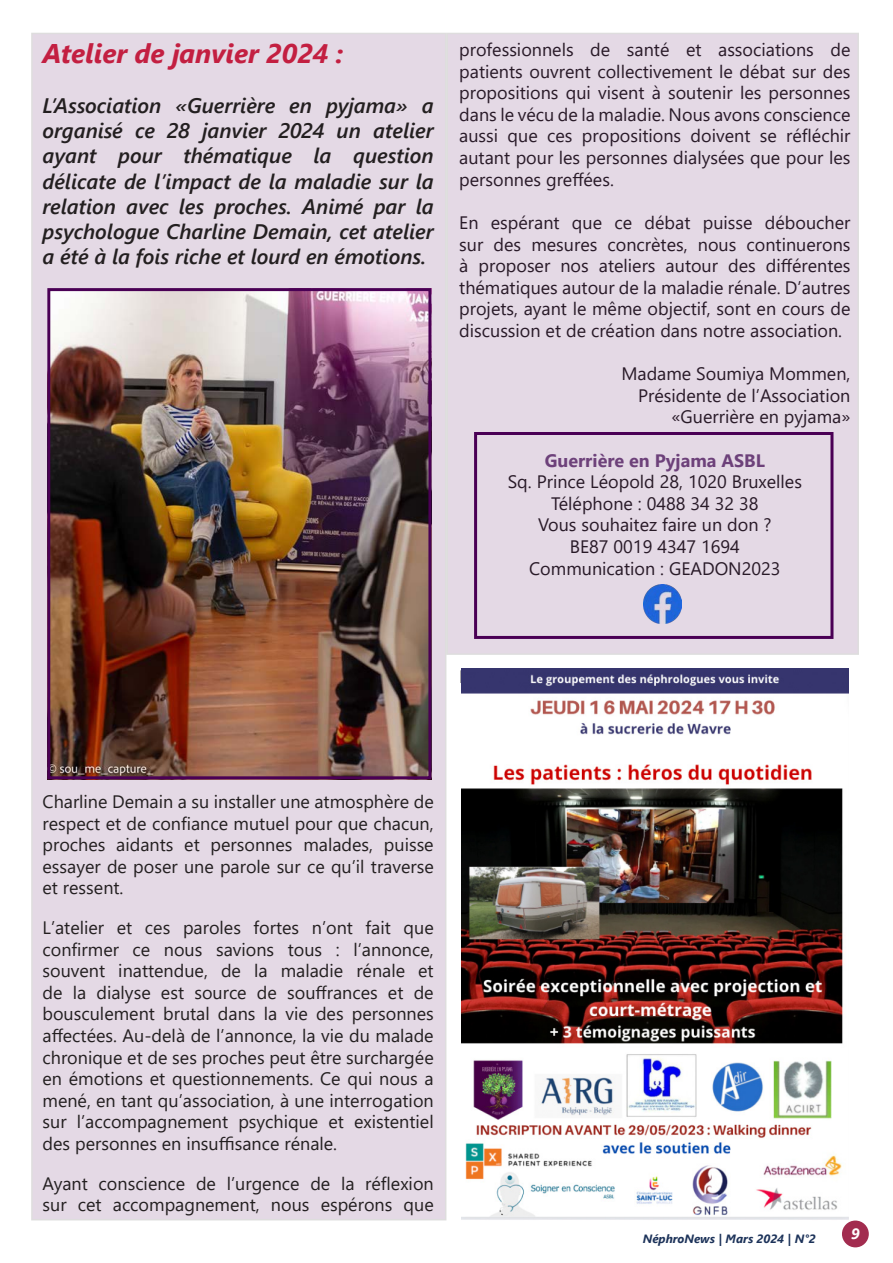
<style>
.page{position:relative;width:893px;height:1263px;background:#fff}
.page>*{position:absolute;margin:0;border:0;box-sizing:border-box;transform-origin:0 0}
.t1{font:italic 700 27px "Segoe UI";color:#c31f41}
.t2{font:italic 600 21px/25.2px "Segoe UI";color:#231f20;text-align:justify}
.t3{font:18px/21.6px "Segoe UI";color:#231f20;text-align:justify}
.t4{font:700 18px "Segoe UI";color:#744d81}
.t5{font:italic 700 15px "Segoe UI";color:#fff}
.t6{font:italic 700 12px "Segoe UI";color:#1d335a}
</style>
<div class="page">
<div style="left:32px;top:33px;width:414px;height:1187px;background:#e4d9e5"></div>
<img style="left:51px;top:292px;width:376px;height:483px">
<div style="left:842px;top:1220px;width:27px;height:27px;background:#a22c4f;border-radius:50%"></div>
<img style="left:461px;top:668px;width:387px;height:552px">
<div style="left:447px;top:33px;width:411px;height:621px;background:#e4d9e5"></div>
<div style="left:47px;top:288px;width:384px;height:491px;border:3px solid #4a0055"></div>
<p class="t1" style="left:43px;top:28px;width:302px">Atelier de janvier 2024 :</p>
<p class="t2" style="left:43px;top:90px;width:393px">L’Association «Guerrière en pyjama» a organisé ce 28 janvier 2024 un atelier ayant pour thématique la question délicate de l’impact de la maladie sur la relation avec les proches. Animé par la psychologue Charline Demain, cet atelier a été à la fois riche et lourd en émotions.</p>
<p class="t3" style="left:459px;top:37px;width:393px">professionnels de santé et associations de patients ouvrent collectivement le débat sur des propositions qui visent à soutenir les personnes dans le vécu de la maladie. Nous avons conscience aussi que ces propositions doivent se réfléchir autant pour les personnes dialysées que pour les personnes greffées.</p>
<p class="t3" style="left:459px;top:210px;width:393px">En espérant que ce débat puisse déboucher sur des mesures concrètes, nous continuerons à proposer nos ateliers autour des différentes thématiques autour de la maladie rénale. D’autres projets, ayant le même objectif, sont en cours de discussion et de création dans notre association.</p>
<p class="t3" style="left:621px;top:361px;width:231px">Madame Soumiya Mommen,</p>
<p class="t3" style="left:638px;top:383px;width:214px">Présidente de l’Association</p>
<p class="t3" style="left:671px;top:404px;width:181px">«Guerrière en pyjama»</p>
<p class="t4" style="left:545px;top:443px;width:222px">Guerrière en Pyjama ASBL</p>
<p class="t3" style="left:508px;top:469px;width:296px">Sq. Prince Léopold 28, 1020 Bruxelles</p>
<p class="t3" style="left:551px;top:491px;width:209px">Téléphone : 0488 34 32 38</p>
<p class="t3" style="left:538px;top:512px;width:235px">Vous souhaitez faire un don ?</p>
<p class="t3" style="left:570px;top:534px;width:172px">BE87 0019 4347 1694</p>
<p class="t3" style="left:529px;top:556px;width:253px">Communication : GEADON2023</p>
<p class="t3" style="left:43px;top:789px;width:393px">Charline Demain a su installer une atmosphère de respect et de confiance mutuel pour que chacun, proches aidants et personnes malades, puisse essayer de poser une parole sur ce qu’il traverse et ressent.</p>
<p class="t3" style="left:43px;top:915px;width:393px">L’atelier et ces paroles fortes n’ont fait que confirmer ce nous savions tous : l’annonce, souvent inattendue, de la maladie rénale et de la dialyse est source de souffrances et de bousculement brutal dans la vie des personnes affectées. Au-delà de l’annonce, la vie du malade chronique et de ses proches peut être surchargée en émotions et questionnements. Ce qui nous a mené, en tant qu’association, à une interrogation sur l’accompagnement psychique et existentiel des personnes en insuffisance rénale.</p>
<p class="t3" style="left:43px;top:1171px;width:393px">Ayant conscience de l’urgence de la réflexion sur cet accompagnement, nous espérons que</p>
<p class="t6" style="left:643px;top:1227px;width:174px">NéphroNews | Mars 2024 | N°2</p>
<p class="t5" style="left:851px;top:1219px;width:10px">9</p>
</div>
